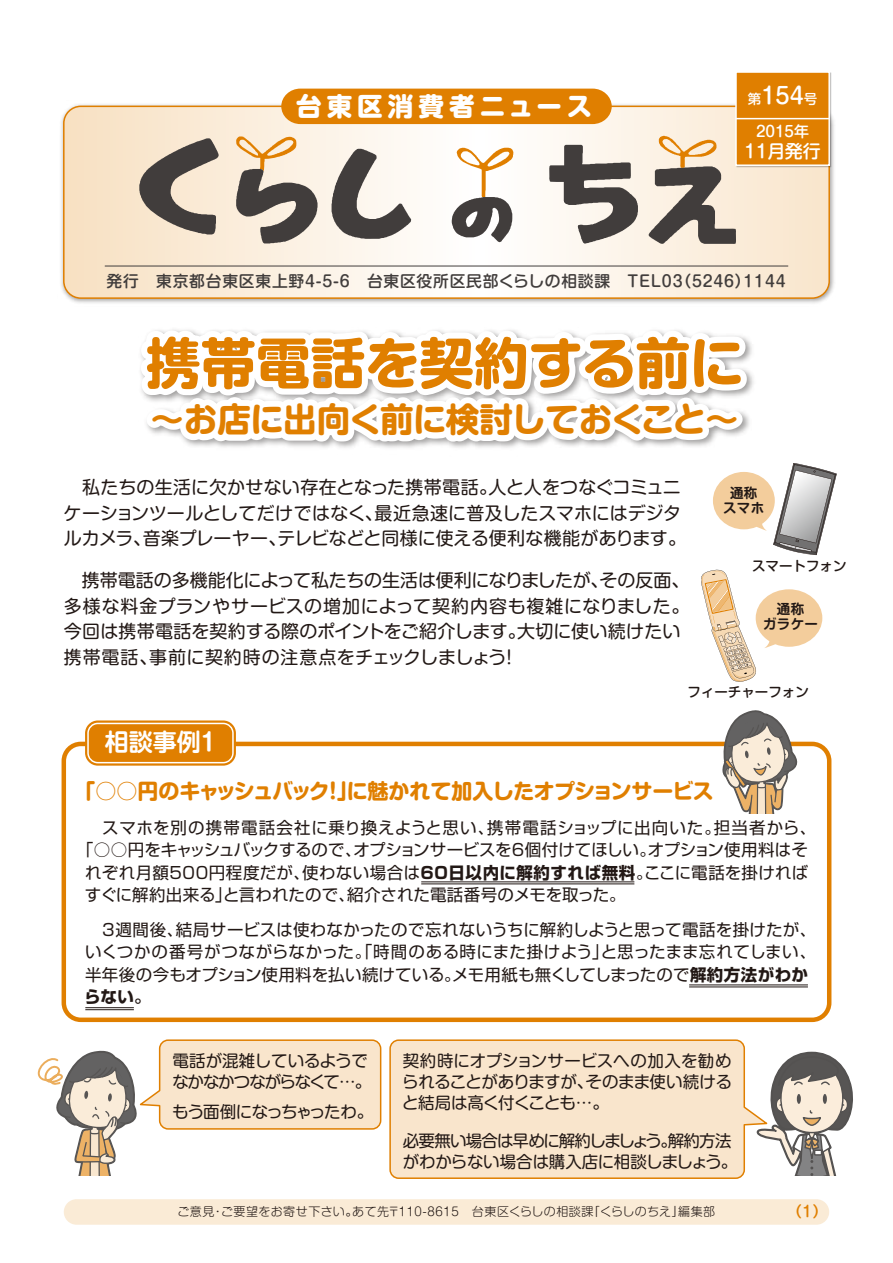
<style>
.page{position:relative;width:893px;height:1263px;background:#fff}
.page>*{position:absolute;margin:0;border:0;box-sizing:border-box;transform-origin:0 0}
.t1{font:700 54.9px "Shin M Go Pro";letter-spacing:-.01em;color:#e07f00}
.t2{font:700 33.45px "Shin M Go Pro";letter-spacing:-.02em;color:#e07f00}
.t3{font:800 25.5px "Shin M Go Pro";letter-spacing:.2em;color:#fff}
.t4{font:700 24px "Shin M Go Pro De";color:#fff}
.t5{font:500 22.5px "Shin M Go Pro";color:#fff}
.t6{font:700 21px "Shin M Go Pro";letter-spacing:-.03em;color:#e07f00}
.t7{font:18px/25.5px "Shin M Go Pro";color:#221815}
.t8{font:500 18px "Shin M Go Pro";color:#fff}
.t9{font:16.5px/22.5px "Shin Go Pro";letter-spacing:.01em;color:#221815}
.t10{font:16.5px/21px "Shin M Go Pro";letter-spacing:-.04em;color:#221815}
.t11{font:16.5px "Shin Go Pro";letter-spacing:-.015em;color:#221815}
.t12{font:16.5px "Shin Go Pro";letter-spacing:.045em;color:#221815}
.t13{font:500 15.75px "Shin M Go Pro";letter-spacing:.05em;color:#413d3c}
.t14{font:500 15px "Shin M Go Pro";letter-spacing:-.275em;color:#fff}
.t15{font:500 15px "Shin M Go Pro";color:#e07f00}
.t16{font:500 13.5px "Shin M Go Pro";color:#221815}
.t17{font:700 13.5px/15px "Shin M Go Pro De";letter-spacing:.025em;color:#221815;text-align:center}
.t18{font:300 12px "Shin M Go Pro";letter-spacing:.045em;color:#221815}
.s1{font-size:13.5px}
.s2{font-weight:700}
</style>
<div class="page">
<div style="left:389px;top:1039px;width:365px;height:140px;background:#f9e5cc"></div>
<img style="left:61px;top:100px;width:773px;height:203px">
<svg style="left:64px;top:106px;width:671px;height:192px;background:#f9e7cf"></svg>
<div style="left:64px;top:1199px;width:765px;height:26px;background:#faebd6;border-radius:13px"></div>
<div style="left:735px;top:71px;width:95px;height:95px;background:#e07f00;border:2px solid #fff"></div>
<hr style="left:736px;top:118px;width:93px;height:1px;background:#fff">
<div style="left:281px;top:89px;width:331px;height:35px;background:#e07f00"></div>
<hr style="left:105px;top:266px;width:683px;height:1px;background:#413d3c">
<div style="left:62px;top:742px;width:769px;height:280px;border:4px solid #e07f00;border-radius:17px"></div>
<div style="left:85px;top:720px;width:151px;height:46px;background:#e07f00;border-radius:13px"></div>
<div style="left:87px;top:723px;width:147px;height:40px;border:2px solid #fff;border-radius:10px"></div>
<svg style="left:135px;top:136px;width:702px;height:546px"></svg>
<svg style="left:718px;top:710px;width:82px;height:104px"></svg>
<svg style="left:37px;top:1039px;width:345px;height:137px"></svg>
<svg style="left:754px;top:1051px;width:99px;height:125px"></svg>
<hr style="left:421px;top:881px;width:213px;height:1px;background:#221815">
<hr style="left:421px;top:883px;width:213px;height:1px;background:#221815">
<hr style="left:689px;top:984px;width:119px;height:1px;background:#221815">
<hr style="left:689px;top:986px;width:119px;height:1px;background:#221815">
<hr style="left:85px;top:1007px;width:49px;height:1px;background:#221815">
<hr style="left:85px;top:1009px;width:49px;height:1px;background:#221815">
<p class="t3" style="left:296px;top:85px;width:298px">台東区消費者ニュース</p>
<p class="t5" style="left:748px;top:77px;width:71px"><span class="s1">第</span>154<span class="s1">号</span></p>
<p class="t14" style="left:753px;top:119px;width:57px">２０１5年</p>
<p class="t8" style="left:745px;top:136px;width:78px">11月発行</p>
<p class="t13" style="left:107px;top:268px;width:680px">発行　東京都台東区東上野4-5-6　台東区役所区民部くらしの相談課　TEL03（5246）1144</p>
<p class="t1" style="left:146px;top:318px;width:600px">携帯電話を契約する前に</p>
<p class="t2" style="left:151px;top:392px;width:589px">～お店に出向く前に検討しておくこと～</p>
<p class="t7" style="left:64px;top:472px;width:624px">　私たちの生活に欠かせない存在となった携帯電話。人と人をつなぐコミュニケーションツールとしてだけではなく、最近急速に普及したスマホにはデジタルカメラ、音楽プレーヤー、テレビなどと同様に使える便利な機能があります。</p>
<p class="t7" style="left:64px;top:565px;width:627px">　携帯電話の多機能化によって私たちの生活は便利になりましたが、その反面、多様な料金プランやサービスの増加によって契約内容も複雑になりました。今回は携帯電話を契約する際のポイントをご紹介します。大切に使い続けたい携帯電話、事前に契約時の注意点をチェックしましょう！</p>
<p class="t17" style="left:723px;top:483px;width:43px">通称スマホ</p>
<p class="t16" style="left:752px;top:555px;width:96px">スマートフォン</p>
<p class="t17" style="left:763px;top:600px;width:57px">通称<br>ガラケー</p>
<p class="t16" style="left:687px;top:681px;width:123px">フィーチャーフォン</p>
<p class="t4" style="left:105px;top:722px;width:113px">相談事例1</p>
<p class="t6" style="left:75px;top:774px;width:641px">「○○円のキャッシュバック！」に魅かれて加入したオプションサービス</p>
<p class="t12" style="left:85px;top:814px;width:733px">　スマホを別の携帯電話会社に乗り換えようと思い、携帯電話ショップに出向いた。担当者から、</p>
<p class="t11" style="left:77px;top:836px;width:733px">「○○円をキャッシュバックするので、オプションサービスを6個付けてほしい。オプション使用料はそ</p>
<p class="t9" style="left:85px;top:859px;width:725px">れぞれ月額500円程度だが、使わない場合は<span class="s2">60日以内に解約すれば無料</span>。ここに電話を掛ければ</p>
<p class="t9" style="left:85px;top:882px;width:542px">すぐに解約出来る」と言われたので、紹介された電話番号のメモを取った。</p>
<p class="t9" style="left:84px;top:916px;width:734px">　3週間後、結局サービスは使わなかったので忘れないうちに解約しようと思って電話を掛けたが、いくつかの番号がつながらなかった。「時間のある時にまた掛けよう」と思ったまま忘れてしまい、半年後の今もオプション使用料を払い続けている。メモ用紙も無くしてしまったので<span class="s2">解約方法がわからない。</span></p>
<p class="t10" style="left:172px;top:1049px;width:200px">電話が混雑しているようでなかなかつながらなくて…。</p>
<p class="t10" style="left:172px;top:1100px;width:203px">もう面倒になっちゃったわ。</p>
<p class="t10" style="left:402px;top:1049px;width:332px;text-align:justify">契約時にオプションサービスへの加入を勧められることがありますが、そのまま使い続けると結局は高く付くことも…。</p>
<p class="t10" style="left:403px;top:1128px;width:336px">必要無い場合は早めに解約しましょう。解約方法がわからない場合は購入店に相談しましょう。</p>
<p class="t18" style="left:177px;top:1202px;width:539px">ご意見・ご要望をお寄せ下さい。あて先〒110-8615　台東区くらしの相談課「くらしのちえ」編集部</p>
<p class="t15" style="left:787px;top:1199px;width:42px">（1）</p>
</div>
